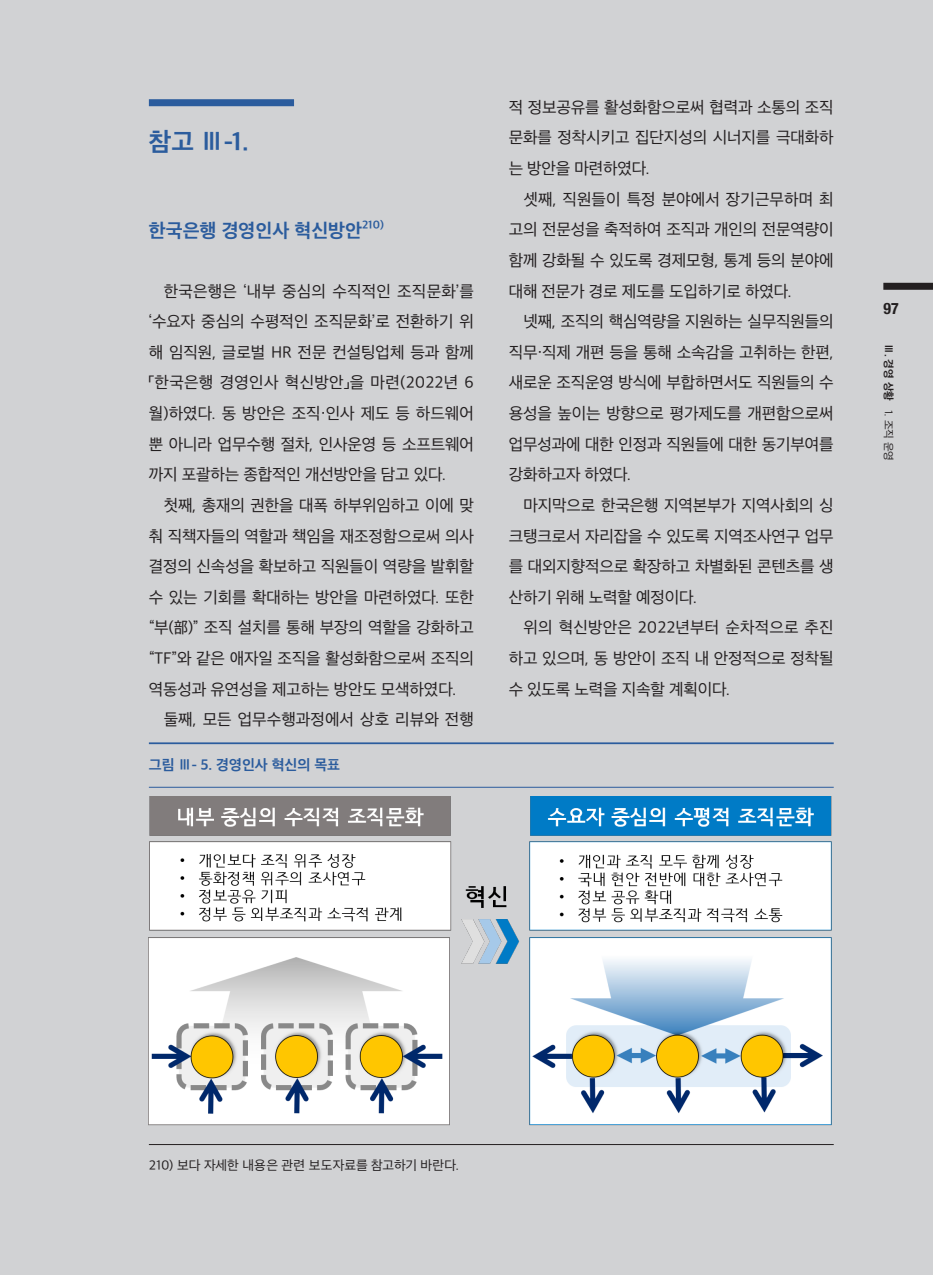
<style>
.page{position:relative;width:933px;height:1275px;background:#d1d2d4}
.page>*{position:absolute;margin:0;border:0;box-sizing:border-box;transform-origin:0 0}
.t1{font:24.5px "SD Gothic Neo 1 OTFB";color:#2b5c9d}
.t2{font:18.38px "SD Gothic Neo 1 OTFB";color:#2b5c9d}
.t3{font:15.75px/30.6px "SD Gothic Neo 1 OTFR";letter-spacing:-.01em;color:#231f20;text-align:justify}
.t4{font:700 condensed 15.75px "Helvetica Neue LT Std";color:#231f20}
.t5{font:14px "SD Gothic Neo 1 OTFB";color:#2b5c9d}
.t6{font:12.6px "SD Gothic Neo 1 OTFR";letter-spacing:.005em;color:#231f20}
.t7{font:10.67px "SD Gothic Neo 1 OTFB";color:#2b5c9d}
.t8{font:10.5px "SD Gothic Neo 1 OTFB";color:#231f20}
.s1{font-family:"SD Gothic Neo 1 OTFR"}
</style>
<div class="page">
<div style="left:149px;top:99px;width:145px;height:7px;background:#2b5c9d"></div>
<hr style="left:149px;top:1144px;width:684px;height:1px;background:#231f20">
<hr style="left:149px;top:742px;width:684px;height:2px;background:#2b5c9d">
<hr style="left:149px;top:787px;width:684px;height:1px;background:#2b5c9d">
<img style="left:149px;top:797px;width:683px;height:329px">
<div style="left:883px;top:283px;width:50px;height:7px;background:#231f20"></div>
<p class="t1" style="left:149px;top:130px;width:101px">참고 Ⅲ-1.</p>
<p class="t2" style="left:149px;top:222px;width:215px">한국은행 경영인사 혁신방안</p>
<p class="t7" style="left:362px;top:219px;width:23px">210)</p>
<p class="t3" style="left:149px;top:276px;width:326px;text-indent:15px">한국은행은 ‘내부 중심의 수직적인 조직문화’를 ‘수요자 중심의 수평적인 조직문화’로 전환하기 위 해 임직원, 글로벌 HR 전문 컨설팅업체 등과 함께「한국은행 경영인사 혁신방안」을 마련(2022년 6 월)하였다. 동 방안은 조직·인사 제도 등 하드웨어 뿐 아니라 업무수행 절차, 인사운영 등 소프트웨어 까지 포괄하는 종합적인 개선방안을 담고 있다.</p>
<p class="t3" style="left:149px;top:490px;width:326px;text-indent:15px">첫째, 총재의 권한을 대폭 하부위임하고 이에 맞 춰 직책자들의 역할과 책임을 재조정함으로써 의사 결정의 신속성을 확보하고 직원들이 역량을 발휘할 수 있는 기회를 확대하는 방안을 마련하였다. 또한 “부(部)” 조직 설치를 통해 부장의 역할을 강화하고 “TF”와 같은 애자일 조직을 활성화함으로써 조직의 역동성과 유연성을 제고하는 방안도 모색하였다.</p>
<p class="t3" style="left:164px;top:704px;width:312px">둘째, 모든 업무수행과정에서 상호 리뷰와 전행</p>
<p class="t5" style="left:149px;top:758px;width:193px">그림 Ⅲ- 5. 경영인사 혁신의 목표</p>
<p class="t3" style="left:508px;top:92px;width:326px">적 정보공유를 활성화함으로써 협력과 소통의 조직 문화를 정착시키고 집단지성의 시너지를 극대화하 는 방안을 마련하였다.</p>
<p class="t3" style="left:508px;top:184px;width:326px;text-indent:15px">셋째, 직원들이 특정 분야에서 장기근무하며 최 고의 전문성을 축적하여 조직과 개인의 전문역량이 함께 강화될 수 있도록 경제모형, 통계 등의 분야에 대해 전문가 경로 제도를 도입하기로 하였다.</p>
<p class="t3" style="left:508px;top:306px;width:326px;text-indent:15px">넷째, 조직의 핵심역량을 지원하는 실무직원들의 직무·직제 개편 등을 통해 소속감을 고취하는 한편, 새로운 조직운영 방식에 부합하면서도 직원들의 수 용성을 높이는 방향으로 평가제도를 개편함으로써 업무성과에 대한 인정과 직원들에 대한 동기부여를 강화하고자 하였다.</p>
<p class="t3" style="left:508px;top:490px;width:326px;text-indent:15px">마지막으로 한국은행 지역본부가 지역사회의 싱 크탱크로서 자리잡을 수 있도록 지역조사연구 업무 를 대외지향적으로 확장하고 차별화된 콘텐츠를 생 산하기 위해 노력할 예정이다.</p>
<p class="t3" style="left:508px;top:612px;width:326px;text-indent:15px">위의 혁신방안은 2022년부터 순차적으로 추진 하고 있으며, 동 방안이 조직 내 안정적으로 정착될 수 있도록 노력을 지속할 계획이다.</p>
<p class="t4" style="left:883px;top:299px;width:17px">97</p>
<p class="t8" style="left:893px;top:344px;width:119px;rotate:90deg">Ⅲ. 경영 상황 <span class="s1">1. 조직 운영</span></p>
<p class="t6" style="left:149px;top:1158px;width:312px">210) 보다 자세한 내용은 관련 보도자료를 참고하기 바란다.</p>
</div>
